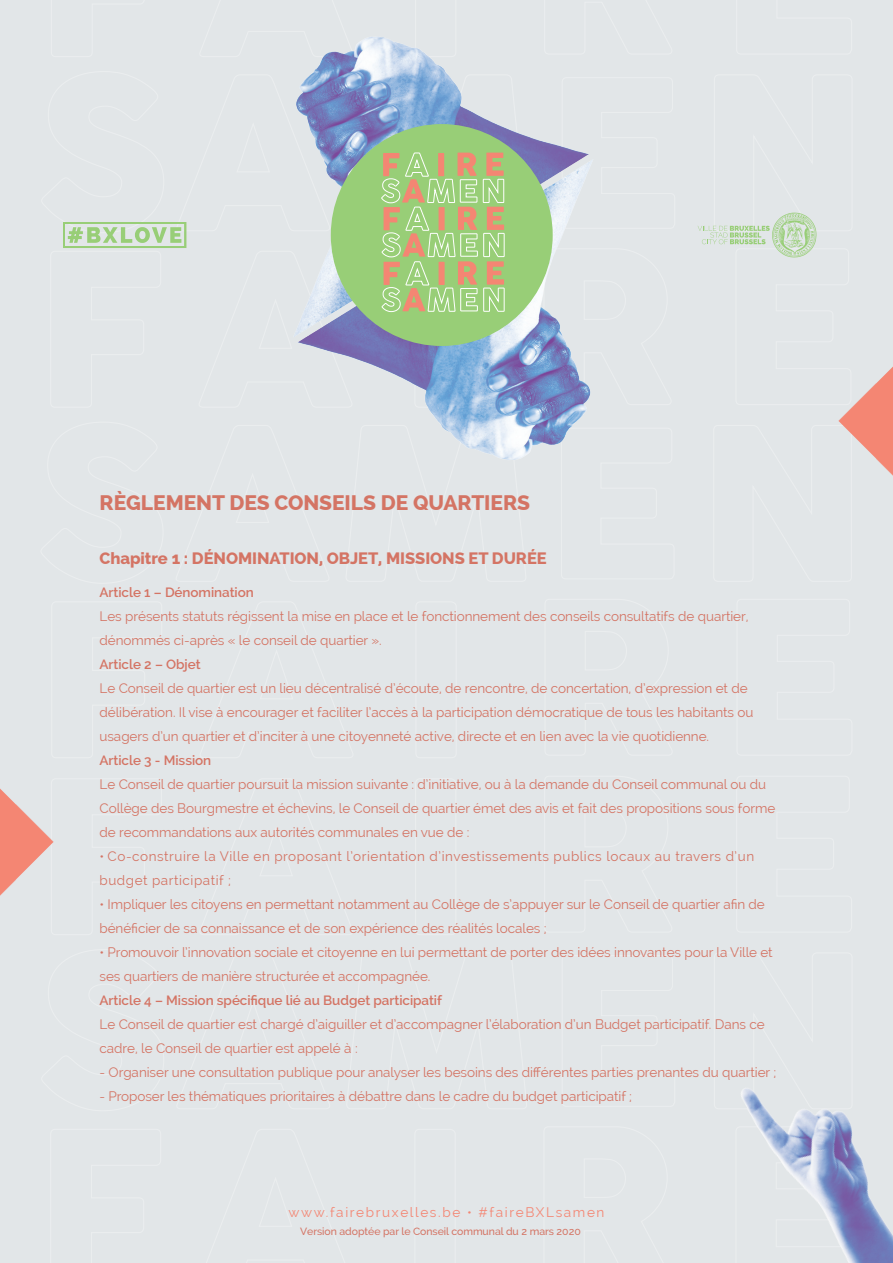
<style>
.page{position:relative;width:893px;height:1263px;background:#e2e6e8}
.page>*{position:absolute;margin:0;border:0;box-sizing:border-box;transform-origin:0 0}
.t1{font:800 21px "Raleway";letter-spacing:-.005em;color:#d47464}
.t2{font:800 16.5px "Raleway";letter-spacing:-.005em;color:#d47464}
.t3{font:13.5px/24px "Raleway";letter-spacing:-.005em;color:#d47464}
.t4{font:13.5px/24px "Raleway";letter-spacing:.04em;color:#d47464}
.t5{font:600 13.5px "Raleway";letter-spacing:-.005em;color:#d47464}
.t6{font:13.5px "Raleway";letter-spacing:.12em;color:#f48673}
.t7{font:500 10.5px "Raleway";letter-spacing:-.005em;color:#d47464}
</style>
<div class="page">
<img style="left:315px;top:37px;width:278px;height:423px">
<svg style="left:838px;top:366px;width:55px;height:110px"></svg>
<svg style="left:0;top:788px;width:54px;height:108px"></svg>
<div style="left:331px;top:124px;width:222px;height:222px;background:#98ce77;border-radius:50%"></div>
<svg style="left:698px;top:212px;width:119px;height:45px"></svg>
<svg style="left:63px;top:70px;width:465px;height:338px"></svg>
<img style="left:741px;top:1089px;width:152px;height:174px">
<h1 class="t1" style="left:99px;top:491px;width:432px">RÈGLEMENT DES CONSEILS DE QUARTIERS</h1>
<p class="t2" style="left:99px;top:549px;width:449px">Chapitre 1 : DÉNOMINATION, OBJET, MISSIONS ET DURÉE</p>
<p class="t5" style="left:99px;top:584px;width:156px">Article 1 – Dénomination</p>
<p class="t3" style="left:99px;top:604px;width:651px">Les présents statuts régissent la mise en place et le fonctionnement des conseils consultatifs de quartier, dénommés ci-après « le conseil de quartier ».</p>
<p class="t5" style="left:99px;top:656px;width:103px">Article 2 – Objet</p>
<p class="t3" style="left:99px;top:676px;width:655px">Le Conseil de quartier est un lieu décentralisé d’écoute, de rencontre, de concertation, d’expression et de délibération. Il vise à encourager et faciliter l’accès à la participation démocratique de tous les habitants ou usagers d’un quartier et d’inciter à une citoyenneté active, directe et en lien avec la vie quotidienne.</p>
<p class="t5" style="left:99px;top:752px;width:113px">Article 3 - Mission</p>
<p class="t3" style="left:99px;top:772px;width:677px">Le Conseil de quartier poursuit la mission suivante : d’initiative, ou à la demande du Conseil communal ou du<br>Collège des Bourgmestre et échevins, le Conseil de quartier émet des avis et fait des propositions sous forme de recommandations aux autorités communales en vue de :</p>
<p class="t4" style="left:99px;top:844px;width:656px">• Co-construire la Ville en proposant l’orientation d’investissements publics locaux au travers d’un budget participatif ;</p>
<p class="t3" style="left:99px;top:892px;width:667px">• Impliquer les citoyens en permettant notamment au Collège de s’appuyer sur le Conseil de quartier afin de bénéficier de sa connaissance et de son expérience des réalités locales ;</p>
<p class="t3" style="left:99px;top:940px;width:675px">• Promouvoir l’innovation sociale et citoyenne en lui permettant de porter des idées innovantes pour la Ville et ses quartiers de manière structurée et accompagnée.</p>
<p class="t5" style="left:99px;top:992px;width:344px">Article 4 – Mission spécifique lié au Budget participatif</p>
<p class="t3" style="left:99px;top:1012px;width:667px">Le Conseil de quartier est chargé d’aiguiller et d’accompagner l’élaboration d’un Budget participatif. Dans ce cadre, le Conseil de quartier est appelé à :</p>
<p class="t3" style="left:99px;top:1060px;width:678px">- Organiser une consultation publique pour analyser les besoins des différentes parties prenantes du quartier ;</p>
<p class="t3" style="left:99px;top:1084px;width:534px">- Proposer les thématiques prioritaires à débattre dans le cadre du budget participatif ;</p>
<p class="t6" style="left:288px;top:1204px;width:317px">www.fairebruxelles.be • #faireBXLsamen</p>
<p class="t7" style="left:300px;top:1225px;width:282px">Version adoptée par le Conseil communal du 2 mars 2020</p>
</div>
